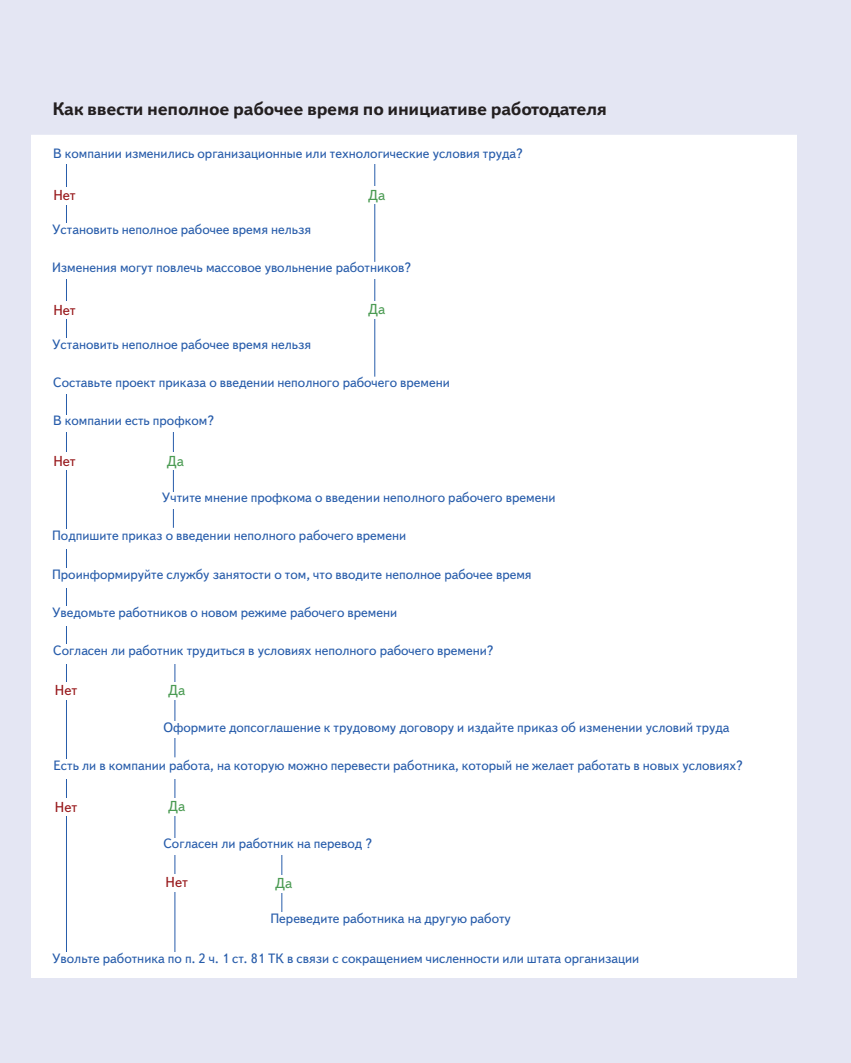
<style>
.page{position:relative;width:851px;height:1063px;background:#fff}
.page>*{position:absolute;margin:0;border:0;box-sizing:border-box;transform-origin:0 0}
._17PRIL-title{font:700 18px "Textbook New";letter-spacing:-.015em;color:#231f20}
._10Shema-txt{font:14.4px "Text Book C";letter-spacing:-.005em;color:#97171a}
._10Shema-txt-2{font:14.4px "Text Book C";letter-spacing:.01em;color:#4b9b53}
.Стиль_абзаца_1{font:13.5px "Text Book C";color:#275caa}
</style>
<div class="page">
<div style="left:0;top:0;width:850px;height:1063px;background:#e4e6f3"></div>
<div style="left:31px;top:94px;width:766px;height:884px;background:#fff"></div>
<div style="left:27px;top:81px;width:774px;height:54px;background:#e4e6f3"></div>
<hr style="left:281px;top:842px;width:1px;height:79px;background:#275caa">
<div style="left:270px;top:875px;width:27px;height:18px;background:#fff"></div>
<hr style="left:66px;top:153px;width:1px;height:90px;background:#275caa">
<hr style="left:66px;top:268px;width:1px;height:90px;background:#275caa">
<hr style="left:66px;top:379px;width:1px;height:586px;background:#275caa">
<hr style="left:374px;top:153px;width:1px;height:109px;background:#275caa">
<hr style="left:374px;top:268px;width:1px;height:109px;background:#275caa">
<hr style="left:173px;top:419px;width:1px;height:109px;background:#275caa">
<hr style="left:174px;top:649px;width:1px;height:108px;background:#275caa">
<hr style="left:174px;top:765px;width:1px;height:196px;background:#275caa">
<div style="left:53px;top:147px;width:723px;height:17px;background:#fff"></div>
<div style="left:53px;top:415px;width:723px;height:17px;background:#fff"></div>
<div style="left:162px;top:492px;width:451px;height:17px;background:#fff"></div>
<div style="left:163px;top:721px;width:609px;height:17px;background:#fff"></div>
<div style="left:163px;top:838px;width:609px;height:17px;background:#fff"></div>
<div style="left:52px;top:224px;width:273px;height:19px;background:#fff"></div>
<div style="left:52px;top:338px;width:273px;height:20px;background:#fff"></div>
<div style="left:52px;top:530px;width:529px;height:19px;background:#fff"></div>
<div style="left:54px;top:759px;width:721px;height:19px;background:#fff"></div>
<div style="left:270px;top:912px;width:506px;height:20px;background:#fff"></div>
<div style="left:52px;top:953px;width:612px;height:19px;background:#fff"></div>
<div style="left:52px;top:568px;width:529px;height:19px;background:#fff"></div>
<div style="left:52px;top:606px;width:529px;height:19px;background:#fff"></div>
<div style="left:53px;top:645px;width:529px;height:19px;background:#fff"></div>
<div style="left:51px;top:187px;width:27px;height:17px;background:#fff"></div>
<div style="left:51px;top:302px;width:27px;height:17px;background:#fff"></div>
<div style="left:51px;top:453px;width:27px;height:17px;background:#fff"></div>
<div style="left:53px;top:682px;width:26px;height:18px;background:#fff"></div>
<div style="left:53px;top:799px;width:26px;height:17px;background:#fff"></div>
<div style="left:363px;top:186px;width:27px;height:18px;background:#fff"></div>
<div style="left:363px;top:301px;width:27px;height:18px;background:#fff"></div>
<div style="left:162px;top:452px;width:26px;height:18px;background:#fff"></div>
<div style="left:163px;top:682px;width:27px;height:18px;background:#fff"></div>
<div style="left:163px;top:798px;width:27px;height:18px;background:#fff"></div>
<div style="left:163px;top:874px;width:27px;height:18px;background:#fff"></div>
<p class="_17PRIL-title" style="left:52px;top:97px;width:556px">Как ввести неполное рабочее время по инициативе работодателя</p>
<p class="Стиль_абзаца_1" style="left:53px;top:146px;width:471px">В компании изменились организационные или технологические условия труда?</p>
<p class="_10Shema-txt" style="left:53px;top:187px;width:24px">Нет</p>
<p class="Стиль_абзаца_1" style="left:52px;top:222px;width:261px">Установить неполное рабочее время нельзя</p>
<p class="_10Shema-txt-2" style="left:368px;top:187px;width:19px">Да</p>
<p class="Стиль_абзаца_1" style="left:52px;top:261px;width:360px">Изменения могут повлечь массовое увольнение работников?</p>
<p class="_10Shema-txt" style="left:53px;top:302px;width:24px">Нет</p>
<p class="Стиль_абзаца_1" style="left:52px;top:337px;width:261px">Установить неполное рабочее время нельзя</p>
<p class="_10Shema-txt-2" style="left:368px;top:302px;width:19px">Да</p>
<p class="Стиль_абзаца_1" style="left:53px;top:375px;width:398px">Составьте проект приказа о введении неполного рабочего времени</p>
<p class="Стиль_абзаца_1" style="left:53px;top:414px;width:162px">В компании есть профком?</p>
<p class="_10Shema-txt" style="left:53px;top:453px;width:24px">Нет</p>
<p class="_10Shema-txt-2" style="left:167px;top:453px;width:19px">Да</p>
<p class="Стиль_абзаца_1" style="left:162px;top:490px;width:395px">Учтите мнение профкома о введении неполного рабочего времени</p>
<p class="Стиль_абзаца_1" style="left:52px;top:528px;width:355px">Подпишите приказ о введении неполного рабочего времени</p>
<p class="Стиль_абзаца_1" style="left:52px;top:567px;width:481px">Проинформируйте службу занятости о том, что вводите неполное рабочее время</p>
<p class="Стиль_абзаца_1" style="left:52px;top:605px;width:346px">Уведомьте работников о новом режиме рабочего времени</p>
<p class="Стиль_абзаца_1" style="left:53px;top:643px;width:442px">Согласен ли работник трудиться в условиях неполного рабочего времени?</p>
<p class="_10Shema-txt" style="left:55px;top:683px;width:24px">Нет</p>
<p class="_10Shema-txt-2" style="left:168px;top:683px;width:19px">Да</p>
<p class="Стиль_абзаца_1" style="left:163px;top:720px;width:567px">Оформите допсоглашение к трудовому договору и издайте приказ об изменении условий труда</p>
<p class="Стиль_абзаца_1" style="left:54px;top:758px;width:690px">Есть ли в компании работа, на которую можно перевести работника, который не желает работать в новых условиях?</p>
<p class="_10Shema-txt" style="left:55px;top:799px;width:24px">Нет</p>
<p class="_10Shema-txt-2" style="left:168px;top:799px;width:19px">Да</p>
<p class="Стиль_абзаца_1" style="left:163px;top:836px;width:210px">Согласен ли работник на перевод ?</p>
<p class="_10Shema-txt" style="left:165px;top:875px;width:24px">Нет</p>
<p class="_10Shema-txt-2" style="left:275px;top:876px;width:19px">Да</p>
<p class="Стиль_абзаца_1" style="left:270px;top:911px;width:242px">Переведите работника на другую работу</p>
<p class="Стиль_абзаца_1" style="left:52px;top:951px;width:588px">Увольте работника по п. 2 ч. 1 ст. 81 ТК в связи с сокращением численности или штата организации</p>
</div>
